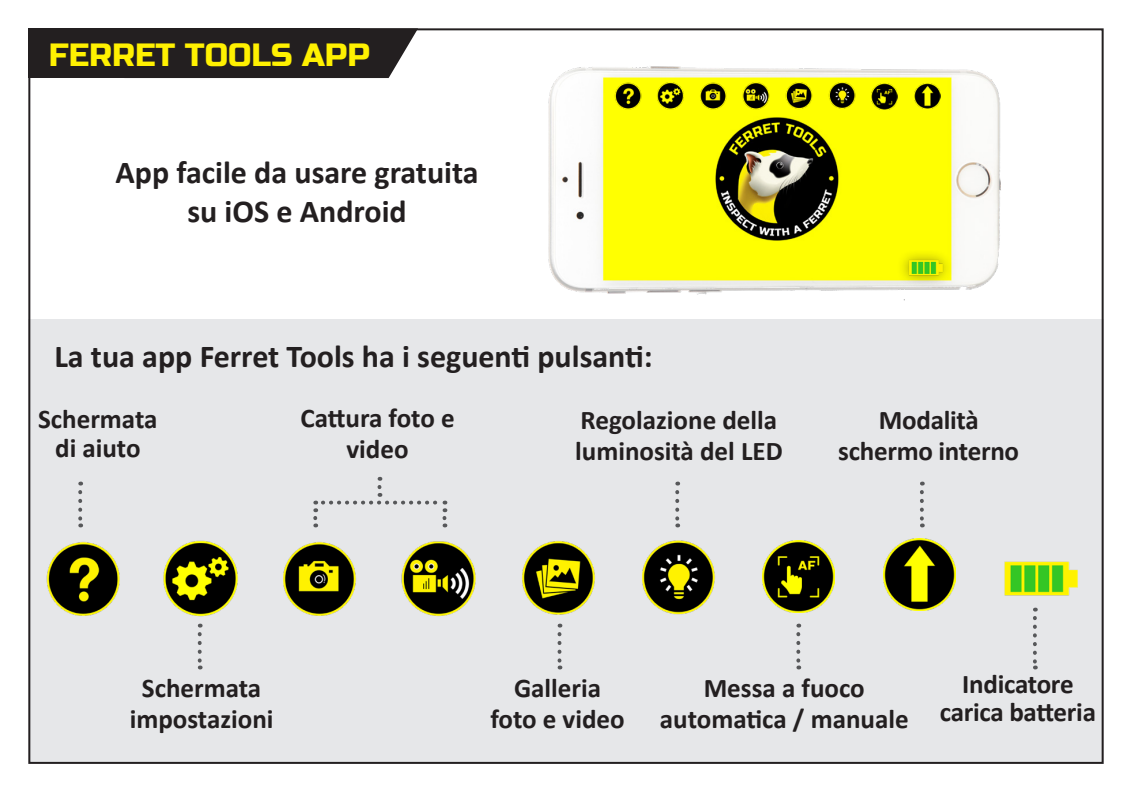
<style>
.page{position:relative;width:1133px;height:793px;background:#fff}
.page>*{position:absolute;margin:0;border:0;box-sizing:border-box;transform-origin:0 0}
.t1{font:700 32px/38.4px "Calibri";color:#231f20;text-align:center}
.t2{font:32px "Russo One";color:#fff101}
.t3{font:700 27.2px/30.8px "Calibri";color:#231f20;text-align:center}
</style>
<div class="page">
<svg style="left:359px;top:31px;width:58px;height:47px"></svg>
<div style="left:28px;top:319px;width:1075px;height:444px;background:#e6e7e9"></div>
<div style="left:28px;top:28px;width:331px;height:50px;background:#231f20"></div>
<img style="left:46px;top:540px;width:669px;height:77px">
<img style="left:1004px;top:561px;width:74px;height:35px">
<img style="left:883px;top:538px;width:73px;height:72px">
<svg style="left:78px;top:492px;width:4px;height:35px"></svg>
<svg style="left:313px;top:518px;width:4px;height:9px"></svg>
<svg style="left:442px;top:518px;width:4px;height:9px"></svg>
<svg style="left:323px;top:487px;width:122px;height:25px"></svg>
<svg style="left:675px;top:492px;width:4px;height:35px"></svg>
<svg style="left:1033px;top:618px;width:4px;height:51px"></svg>
<svg style="left:920px;top:492px;width:4px;height:35px"></svg>
<svg style="left:557px;top:634px;width:4px;height:35px"></svg>
<svg style="left:198px;top:634px;width:4px;height:35px"></svg>
<img style="left:548px;top:66px;width:453px;height:235px">
<div style="left:897px;top:249px;width:57px;height:38px;background:#231f20;opacity:.46"></div>
<img style="left:905px;top:258px;width:42px;height:20px">
<img style="left:762px;top:540px;width:72px;height:72px">
<svg style="left:796px;top:634px;width:4px;height:35px"></svg>
<img style="left:614px;top:78px;width:244px;height:34px">
<img style="left:915px;top:83px;width:26px;height:26px">
<img style="left:871px;top:84px;width:26px;height:25px">
<p class="t2" style="left:49px;top:36px;width:323px">FERRET TOOLS APP</p>
<p class="t1" style="left:115px;top:152px;width:365px">App facile da usare gratuita su iOS e Android</p>
<p class="t1" style="left:54px;top:336px;width:600px">La tua app Ferret Tools ha i seguenti pulsanti:</p>
<p class="t3" style="left:38px;top:403px;width:121px;line-height:28.8px">Schermata di aiuto</p>
<p class="t3" style="left:300px;top:401px;width:156px">Cattura foto e video</p>
<p class="t3" style="left:838px;top:403px;width:182px">Modalità schermo interno</p>
<p class="t3" style="left:575px;top:403px;width:209px;text-align:left">Regolazione della luminosità del LED</p>
<p class="t3" style="left:130px;top:671px;width:145px">Schermata impostazioni</p>
<p class="t3" style="left:514px;top:671px;width:89px">Galleria</p>
<p class="t3" style="left:490px;top:702px;width:136px">foto e video</p>
<p class="t3" style="left:660px;top:671px;width:250px">Messa a fuoco automatica / manuale</p>
<p class="t3" style="left:940px;top:669px;width:158px;line-height:28px">Indicatore carica batteria</p>
</div>
